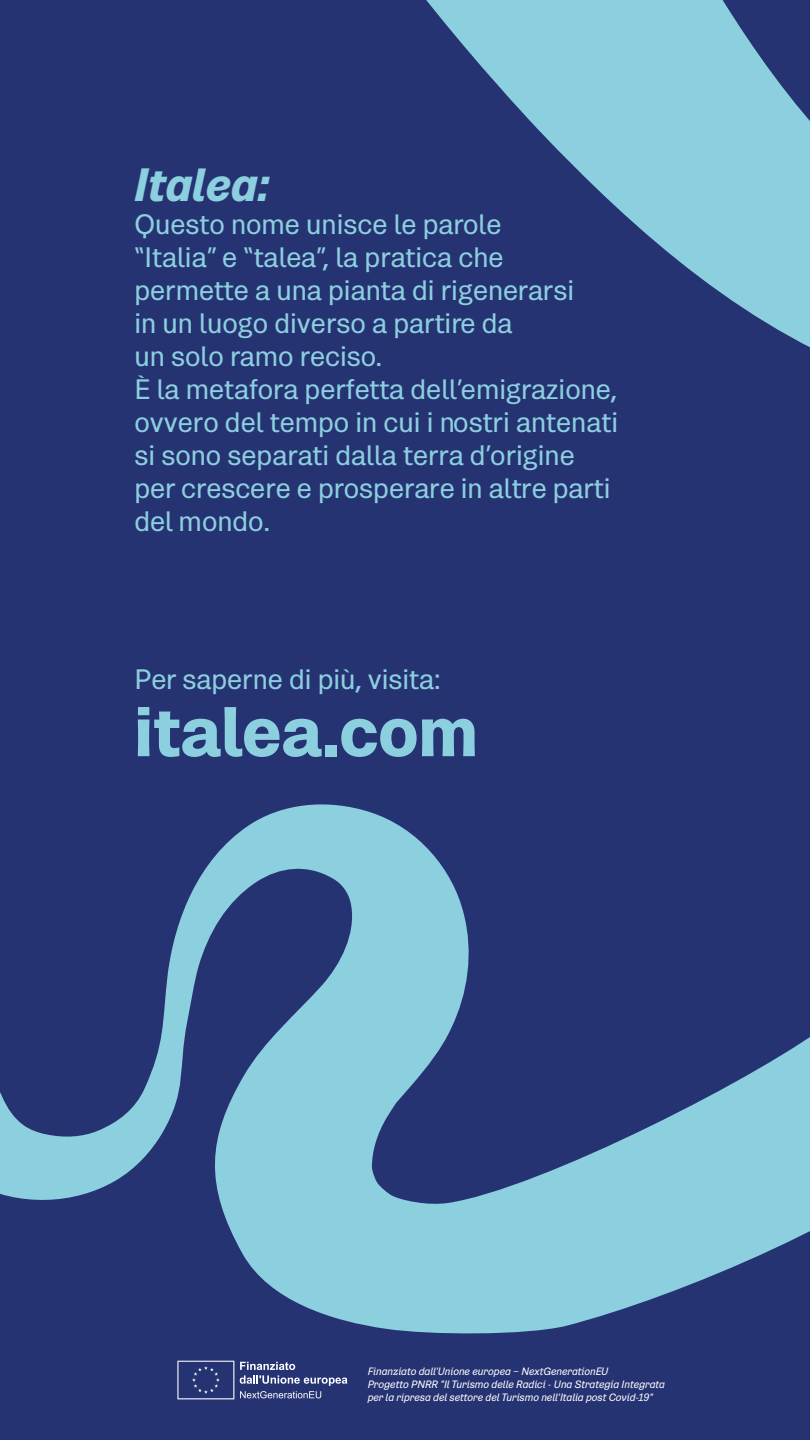
<style>
.page{position:relative;width:810px;height:1440px;background:#263373}
.page>*{position:absolute;margin:0;border:0;box-sizing:border-box;transform-origin:0 0}
.t1{font:700 70.43px "Sempione Grotesk";color:#8ccfde}
.t2{font:47.25px "Sempione Grotesk Bold Cursive";color:#8ccfde}
.t3{font:28.5px/33px "Sempione Grotesk";color:#8ccfde}
.t4{font:10.8px/13px "Sempione Grotesk Regular Cursive";color:#fff}
</style>
<div class="page">
<svg style="left:177px;top:1361px;width:57px;height:38px"></svg>
<svg style="left:240px;top:1362px;width:107px;height:36px"></svg>
<svg style="left:0;top:804px;width:810px;height:530px"></svg>
<svg style="left:426px;top:0;width:384px;height:347px;fill:#8ccfde"></svg>
<h2 class="t2" style="left:134px;top:156px;width:137px">Italea:</h2>
<p class="t3" style="left:134px;top:208px;width:485px">Questo nome unisce le parole<br>“Italia” e “talea”, la pratica che permette a una pianta di rigenerarsi<br>in un luogo diverso a partire da<br>un solo ramo reciso.<br>È la metafora perfetta dell’emigrazione, ovvero del tempo in cui i nostri antenati si sono separati dalla terra d’origine per crescere e prosperare in altre parti del mondo.</p>
<p class="t3" style="left:135px;top:664px;width:308px">Per saperne di più, visita:</p>
<h1 class="t1" style="left:136px;top:694px;width:341px">italea.com</h1>
<p class="t4" style="left:368px;top:1365px;width:299px">Finanziato dall’Unione europea – NextGenerationEU<br>Progetto PNRR "Il Turismo delle Radici - Una Strategia Integrata per la ripresa del settore del Turismo nell'Italia post Covid-19"</p>
</div>
